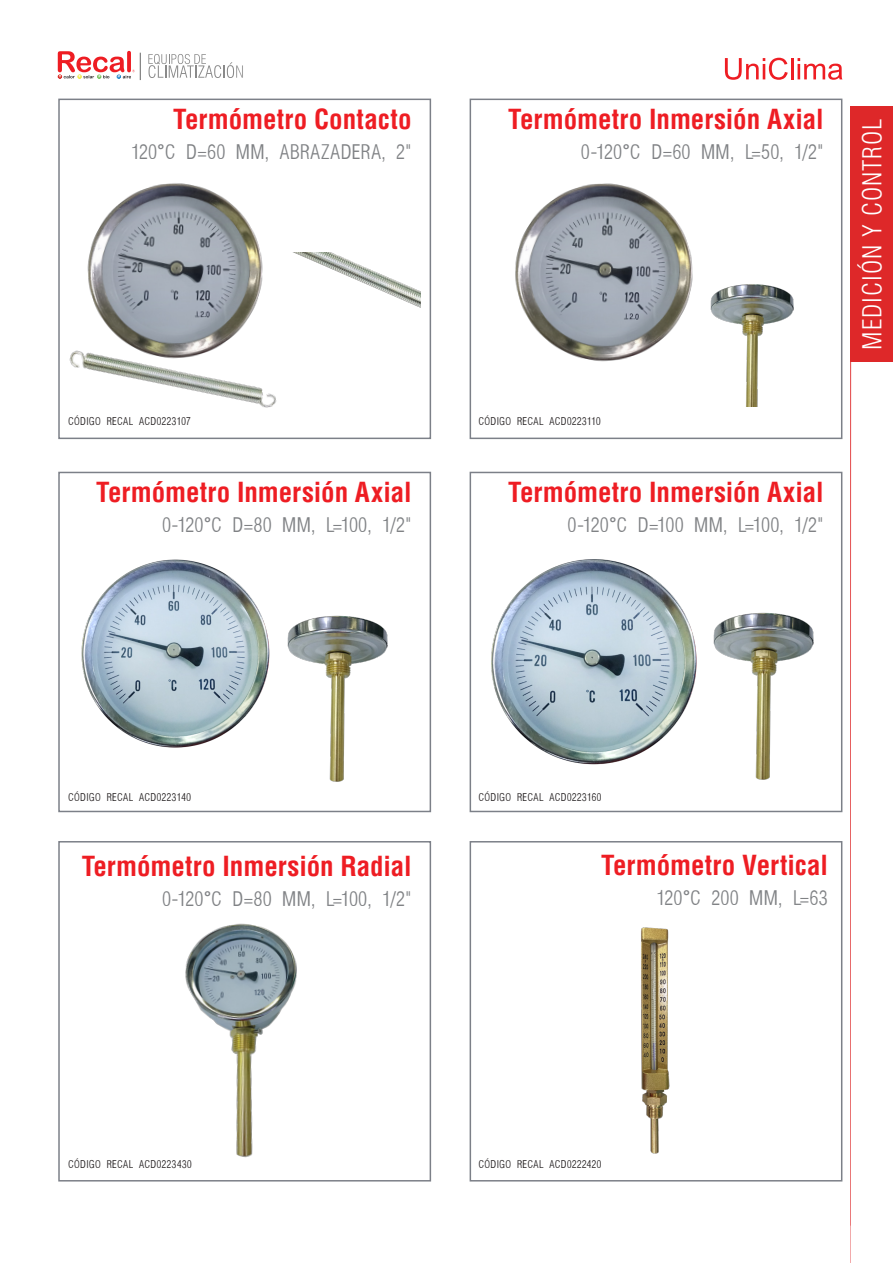
<style>
.page{position:relative;width:893px;height:1263px;background:#fff}
.page>*{position:absolute;margin:0;border:0;box-sizing:border-box;transform-origin:0 0}
.TITULO{font:700 condensed 27px "Helvetica";letter-spacing:-.005em;color:#ee1d23}
.t1{font:300 condensed 25.5px "Helvetica";letter-spacing:.04em;color:#fff}
.TITULO-2{font:300 condensed 22.5px "Helvetica";letter-spacing:.01em;color:#808285}
.CUADRO{font:300 condensed 12px "Helvetica";letter-spacing:.02em;color:#231f20}
.s1{font-family:"Calibri";font-weight:400;font-stretch:normal}
</style>
<div class="page">
<svg style="left:148px;top:54px;width:95px;height:24px"></svg>
<svg style="left:58px;top:51px;width:83px;height:29px"></svg>
<hr style="left:850px;top:106px;width:1px;height:1157px;background:#de2829">
<div style="left:851px;top:106px;width:42px;height:255px;background:#de2829"></div>
<svg style="left:725px;top:58px;width:63px;height:22px"></svg>
<hr style="left:791px;top:58px;width:2px;height:21px;background:#ee1d23">
<svg style="left:797px;top:58px;width:45px;height:22px"></svg>
<div style="left:58px;top:99px;width:373px;height:340px;border:2px solid #7c8088"></div>
<div style="left:58px;top:472px;width:373px;height:340px;border:2px solid #7c8088"></div>
<div style="left:58px;top:841px;width:373px;height:340px;border:2px solid #7c8088"></div>
<div style="left:470px;top:99px;width:372px;height:340px;border:2px solid #7c8088"></div>
<div style="left:470px;top:472px;width:372px;height:340px;border:2px solid #7c8088"></div>
<div style="left:470px;top:841px;width:372px;height:340px;border:2px solid #7c8088"></div>
<img style="left:87px;top:183px;width:174px;height:126px">
<img style="left:515px;top:183px;width:178px;height:179px">
<img style="left:242px;top:253px;width:179px;height:56px">
<img style="left:61px;top:309px;width:224px;height:131px">
<img style="left:710px;top:284px;width:84px;height:122px">
<img style="left:81px;top:559px;width:189px;height:189px">
<img style="left:491px;top:559px;width:206px;height:206px">
<img style="left:287px;top:615px;width:101px;height:167px">
<img style="left:713px;top:612px;width:101px;height:168px">
<img style="left:641px;top:927px;width:29px;height:227px">
<img style="left:185px;top:923px;width:112px;height:235px">
<p class="TITULO" style="left:173px;top:103px;width:240px">Termómetro Contacto</p>
<p class="TITULO-2" style="left:131px;top:140px;width:282px">120<span class="s1">°</span>C D=60 MM, ABRAZADERA, 2”</p>
<p class="CUADRO" style="left:68px;top:415px;width:124px">CÓDIGO RECAL ACD0223107</p>
<p class="TITULO" style="left:96px;top:475px;width:317px">Termómetro Inmersión Axial</p>
<p class="TITULO-2" style="left:163px;top:513px;width:250px">0-120<span class="s1">°</span>C D=80 MM, L=100, 1/2”</p>
<p class="TITULO" style="left:508px;top:102px;width:317px">Termómetro Inmersión Axial</p>
<p class="TITULO-2" style="left:581px;top:140px;width:244px">0-120<span class="s1">°</span>C D=60 MM, L=50, 1/2”</p>
<p class="CUADRO" style="left:478px;top:415px;width:124px">CÓDIGO RECAL ACD0223110</p>
<p class="TITULO" style="left:508px;top:475px;width:317px">Termómetro Inmersión Axial</p>
<p class="TITULO-2" style="left:568px;top:513px;width:257px">0-120<span class="s1">°</span>C D=100 MM, L=100, 1/2”</p>
<p class="t1" style="left:856px;top:349px;width:233px;rotate:-90deg">MEDICIÓN Y CONTROL</p>
<p class="CUADRO" style="left:68px;top:791px;width:125px">CÓDIGO RECAL ACD0223140</p>
<p class="TITULO" style="left:82px;top:849px;width:331px">Termómetro Inmersión Radial</p>
<p class="TITULO-2" style="left:163px;top:887px;width:250px">0-120<span class="s1">°</span>C D=80 MM, L=100, 1/2”</p>
<p class="CUADRO" style="left:478px;top:791px;width:125px">CÓDIGO RECAL ACD0223160</p>
<p class="TITULO" style="left:601px;top:848px;width:228px">Termómetro Vertical</p>
<p class="TITULO-2" style="left:657px;top:886px;width:173px">120<span class="s1">°</span>C 200 MM, L=63</p>
<p class="CUADRO" style="left:68px;top:1158px;width:125px">CÓDIGO RECAL ACD0223430</p>
<p class="CUADRO" style="left:478px;top:1158px;width:125px">CÓDIGO RECAL ACD0222420</p>
</div>
